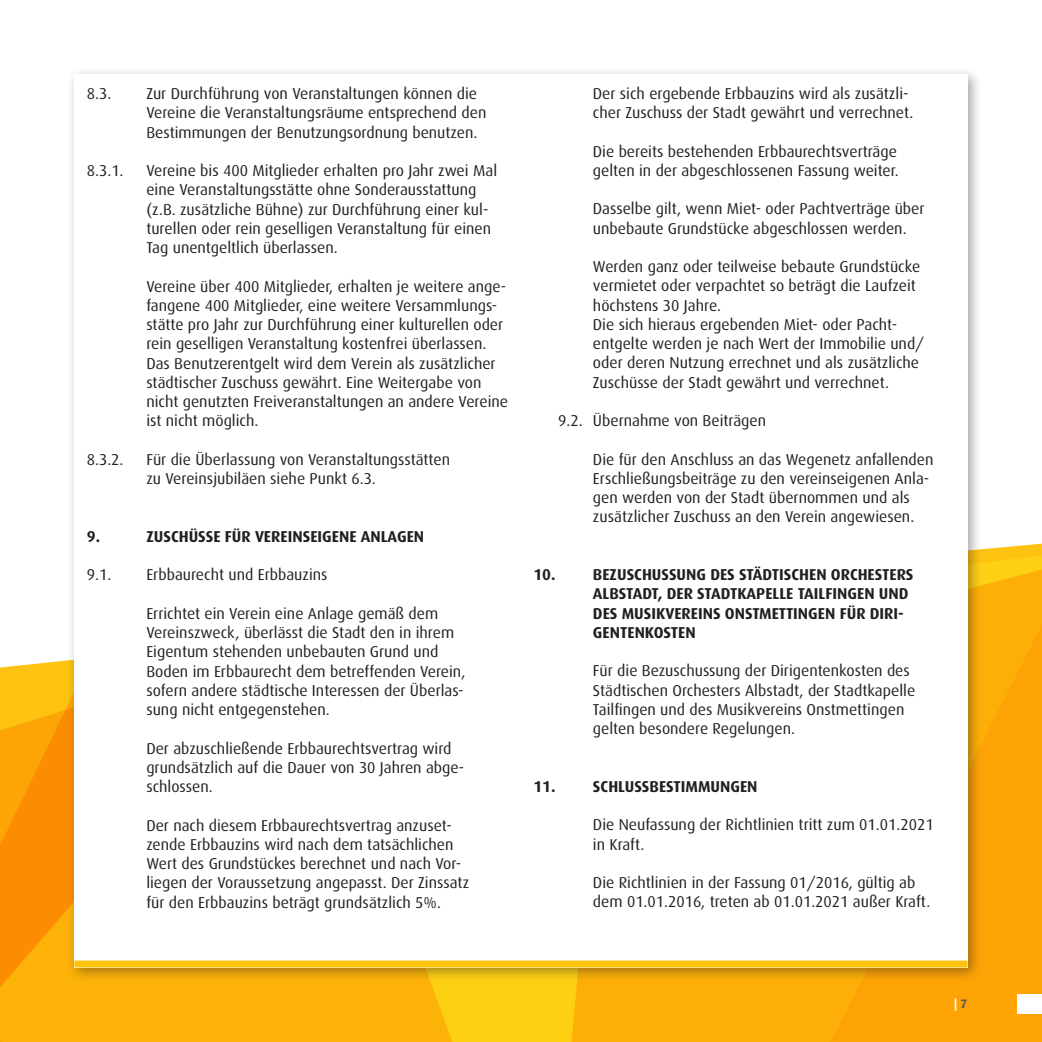
<style>
.page{position:relative;width:1042px;height:1042px;background:#fff}
.page>*{position:absolute;margin:0;border:0;box-sizing:border-box;transform-origin:0 0}
.t1{font:15.75px/19.2px "Dax";color:#231f20}
.t2{font:700 15.75px/19.2px "Dax";color:#231f20}
.t3{font:700 12.25px "Dax Offc Pro";color:#fff}
.s1{color:#57585a}
</style>
<div class="page">
<svg style="left:695px;top:543px;width:347px;height:499px;background:#fda807"></svg>
<svg style="left:304px;top:982px;width:391px;height:60px;background:#fdbb0b"></svg>
<svg style="left:0;top:660px;width:304px;height:382px;background:#fca608"></svg>
<div style="left:0;top:1002px;width:155px;height:40px;background:#fdb208"></div>
<div style="left:67px;top:67px;width:915px;height:915px;background:#231f20;opacity:.4"></div>
<div style="left:74px;top:74px;width:893px;height:893px;background:#fff"></div>
<div style="left:74px;top:960px;width:893px;height:7px;background:#fec210"></div>
<div style="left:1017px;top:994px;width:25px;height:20px;background:#fff"></div>
<p class="t1" style="left:87px;top:84px;width:26px">8.3.</p>
<p class="t1" style="left:146px;top:84px;width:342px">Zur Durchführung von Veranstaltungen können die<br>Vereine die Veranstaltungsräume entsprechend den<br>Bestimmungen der Benutzungsordnung benutzen.</p>
<p class="t1" style="left:87px;top:161px;width:38px">8.3.1.</p>
<p class="t1" style="left:146px;top:161px;width:352px">Vereine bis 400 Mitglieder erhalten pro Jahr zwei Mal eine Veranstaltungsstätte ohne Sonderausstattung (z.B. zusätzliche Bühne) zur Durchführung einer kul&shy;turellen oder rein geselligen Veranstaltung für einen Tag unentgeltlich überlassen.</p>
<p class="t1" style="left:146px;top:277px;width:363px">Vereine über 400 Mitglieder, erhalten je weitere ange&shy;fangene 400 Mitglieder, eine weitere Versammlungs&shy;stätte pro Jahr zur Durchführung einer kulturellen oder rein geselligen Veranstaltung kostenfrei überlassen.<br>Das Benutzerentgelt wird dem Verein als zusätzlicher städtischer Zuschuss gewährt. Eine Weitergabe von nicht genutzten Freiveranstaltungen an andere Vereine ist nicht möglich.</p>
<p class="t1" style="left:87px;top:450px;width:38px">8.3.2.</p>
<p class="t1" style="left:146px;top:450px;width:305px">Für die Überlassung von Veranstaltungsstätten zu Vereinsjubiläen siehe Punkt 6.3.</p>
<p class="t2" style="left:87px;top:527px;width:15px">9.</p>
<p class="t2" style="left:146px;top:527px;width:279px">ZUSCHÜSSE FÜR VEREINSEIGENE ANLAGEN</p>
<p class="t1" style="left:87px;top:565px;width:26px">9.1.</p>
<p class="t1" style="left:146px;top:565px;width:183px">Erbbaurecht und Erbbauzins</p>
<p class="t1" style="left:146px;top:604px;width:321px">Errichtet ein Verein eine Anlage gemäß dem Vereinszweck, überlässt die Stadt den in ihrem Eigentum stehenden unbebauten Grund und Boden im Erbbaurecht dem betreffenden Verein, sofern andere städtische Interessen der Überlas&shy;sung nicht entgegenstehen.</p>
<p class="t1" style="left:146px;top:738px;width:319px">Der abzuschließende Erbbaurechtsvertrag wird grundsätzlich auf die Dauer von 30 Jahren abge&shy;schlossen.</p>
<p class="t1" style="left:146px;top:815px;width:324px">Der nach diesem Erbbaurechtsvertrag anzuset&shy;zende Erbbauzins wird nach dem tatsächlichen Wert des Grundstückes berechnet und nach Vor&shy;liegen der Voraussetzung angepasst. Der Zinssatz für den Erbbauzins beträgt grundsätzlich 5%.</p>
<p class="t1" style="left:593px;top:84px;width:322px">Der sich ergebende Erbbauzins wird als zusätzli&shy;cher Zuschuss der Stadt gewährt und verrechnet.</p>
<p class="t1" style="left:593px;top:142px;width:307px">Die bereits bestehenden Erbbaurechtsverträge gelten in der abgeschlossenen Fassung weiter.</p>
<p class="t1" style="left:593px;top:199px;width:333px">Dasselbe gilt, wenn Miet- oder Pachtverträge über unbebaute Grundstücke abgeschlossen werden.</p>
<p class="t1" style="left:593px;top:257px;width:333px">Werden ganz oder teilweise bebaute Grundstücke vermietet oder verpachtet so beträgt die Laufzeit höchstens 30 Jahre.<br>Die sich hieraus ergebenden Miet- oder Pacht&shy;entgelte werden je nach Wert der Immobilie und/ oder deren Nutzung errechnet und als zusätzliche Zuschüsse der Stadt gewährt und verrechnet.</p>
<p class="t1" style="left:558px;top:411px;width:209px">9.2. Übernahme von Beiträgen</p>
<p class="t1" style="left:593px;top:450px;width:342px">Die für den Anschluss an das Wegenetz anfallenden Erschließungsbeiträge zu den vereinseigenen Anla&shy;gen werden von der Stadt übernommen und als zusätzlicher Zuschuss an den Verein angewiesen.</p>
<p class="t2" style="left:533px;top:565px;width:24px">10.</p>
<p class="t2" style="left:593px;top:565px;width:322px">BEZUSCHUSSUNG DES STÄDTISCHEN ORCHESTERS ALBSTADT, DER STADTKAPELLE TAILFINGEN UND DES MUSIKVEREINS ONSTMETTINGEN FÜR DIRI-GENTENKOSTEN</p>
<p class="t1" style="left:593px;top:661px;width:324px">Für die Bezuschussung der Dirigentenkosten des Städtischen Orchesters Albstadt, der Stadtkapelle Tailfingen und des Musikvereins Onstmettingen gelten besondere Regelungen.</p>
<p class="t2" style="left:533px;top:777px;width:24px">11.</p>
<p class="t2" style="left:593px;top:777px;width:166px">SCHLUSSBESTIMMUNGEN</p>
<p class="t1" style="left:593px;top:815px;width:342px">Die Neufassung der Richtlinien tritt zum 01.01.2021 in Kraft.</p>
<p class="t1" style="left:593px;top:873px;width:339px">Die Richtlinien in der Fassung 01/2016, gültig ab dem 01.01.2016, treten ab 01.01.2021 außer Kraft.</p>
<p class="t3" style="left:954px;top:996px;width:15px">| <span class="s1">7</span></p>
</div>
